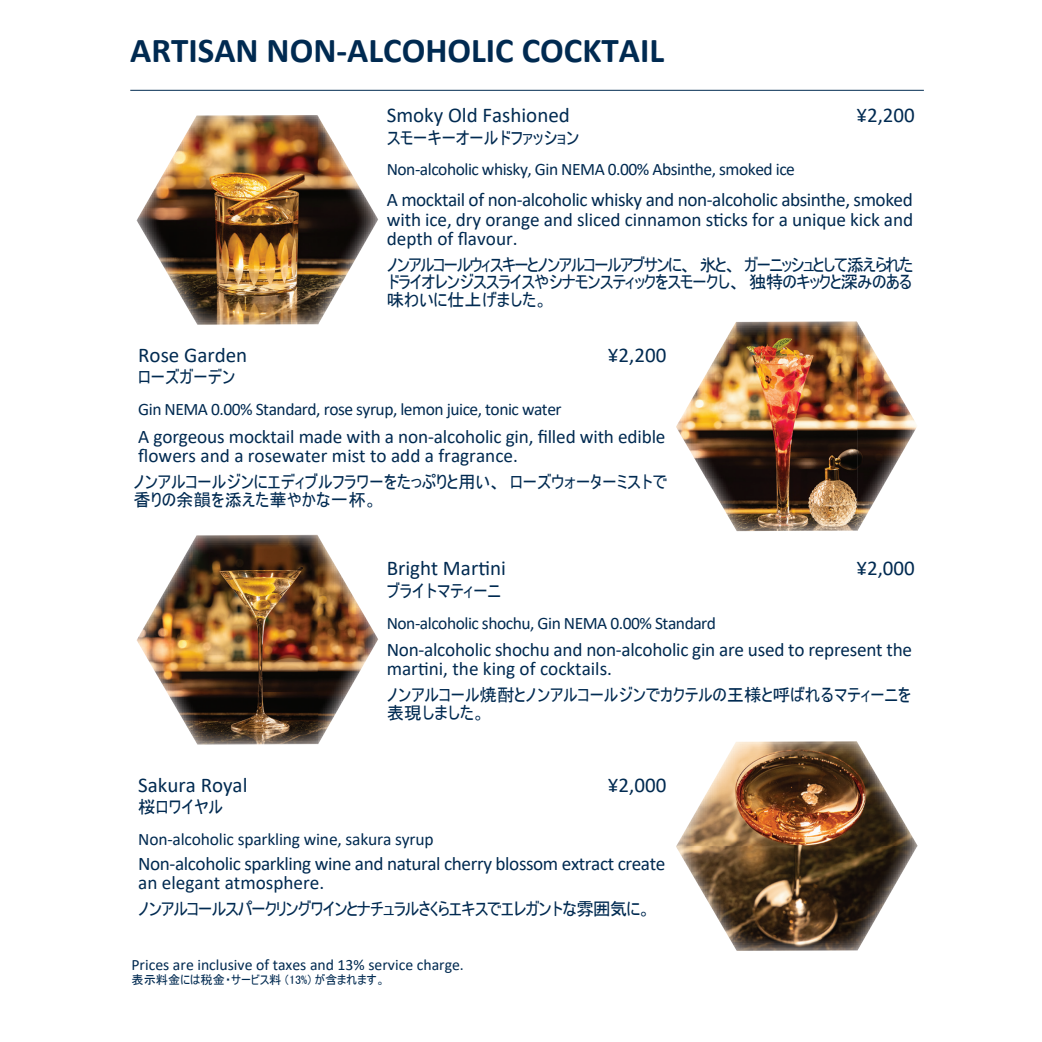
<style>
.page{position:relative;width:1042px;height:1042px;background:#fff}
.page>*{position:absolute;margin:0;border:0;box-sizing:border-box;transform-origin:0 0}
.t1{font:700 35px "Calibri";color:#002a51}
.t2{font:21px "Calibri";color:#002a51}
.t3{font:19.25px/19.2px "Calibri";letter-spacing:-.01em;color:#002a51}
.t4{font:17.5px/17.3px "MS UI Gothic";color:#002a51}
.t5{font:17.5px "Calibri";letter-spacing:-.025em;color:#002a51}
.t6{font:17.5px "MS UI Gothic";letter-spacing:-.05em;color:#002a51}
.t7{font:15.75px "Calibri";color:#002a51}
.t8{font:12.25px "MS UI Gothic";color:#002a51}
</style>
<div class="page">
<hr style="left:130px;top:90px;width:794px;height:1px;background:#002a51">
<img style="left:676px;top:741px;width:241px;height:210px">
<img style="left:137px;top:535px;width:181px;height:157px">
<img style="left:318px;top:536px;width:60px;height:208px">
<img style="left:167px;top:692px;width:151px;height:52px">
<img style="left:676px;top:321px;width:181px;height:158px">
<img style="left:857px;top:322px;width:60px;height:209px">
<img style="left:706px;top:479px;width:151px;height:52px">
<img style="left:137px;top:115px;width:181px;height:157px">
<img style="left:318px;top:116px;width:60px;height:208px">
<img style="left:167px;top:272px;width:151px;height:53px">
<h1 class="t1" style="left:130px;top:25px;width:535px">ARTISAN NON-ALCOHOLIC COCKTAIL</h1>
<p class="t2" style="left:387px;top:100px;width:185px">Smoky Old Fashioned</p>
<p class="t4" style="left:387px;top:129px;width:194px">スモーキーオールドファッション</p>
<p class="t5" style="left:387px;top:157px;width:410px">Non-alcoholic whisky, Gin NEMA 0.00% Absinthe, smoked ice</p>
<p class="t2" style="left:856px;top:100px;width:60px">¥2,200</p>
<p class="t3" style="left:387px;top:190px;width:528px;text-align:justify">A mocktail of non-alcoholic whisky and non-alcoholic absinthe, smoked with ice, dry orange and sliced cinnamon sticks for a unique kick and depth of flavour.</p>
<p class="t4" style="left:387px;top:256px;width:528px;text-align:justify">ノンアルコールウィスキーとノンアルコールアブサンに、氷と、ガーニッシュとして添えられたドライオレンジススライスやシナモンスティックをスモークし、独特のキックと深みのある味わいに仕上げました。</p>
<p class="t2" style="left:138px;top:340px;width:111px">Rose Garden</p>
<p class="t4" style="left:138px;top:368px;width:98px">ローズガーデン</p>
<p class="t5" style="left:138px;top:397px;width:425px">Gin NEMA 0.00% Standard, rose syrup, lemon juice, tonic water</p>
<p class="t2" style="left:608px;top:340px;width:60px">¥2,200</p>
<p class="t3" style="left:138px;top:426px;width:529px">A gorgeous mocktail made with a non-alcoholic gin, filled with edible flowers and a rosewater mist to add a fragrance.</p>
<p class="t4" style="left:133px;top:473px;width:535px">ノンアルコールジンにエディブルフラワーをたっぷりと用い、ローズウォーターミストで香りの余韻を添えた華やかな一杯。</p>
<p class="t2" style="left:387px;top:554px;width:121px">Bright Martini</p>
<p class="t4" style="left:387px;top:582px;width:116px">ブライトマティーニ</p>
<p class="t5" style="left:387px;top:610px;width:331px">Non-alcoholic shochu, Gin NEMA 0.00% Standard</p>
<p class="t2" style="left:856px;top:554px;width:60px">¥2,000</p>
<p class="t3" style="left:387px;top:639px;width:527px">Non-alcoholic shochu and non-alcoholic gin are used to represent the martini, the king of cocktails.</p>
<p class="t4" style="left:387px;top:686px;width:526px">ノンアルコール焼酎とノンアルコールジンでカクテルの王様と呼ばれるマティーニを表現しました。</p>
<p class="t2" style="left:138px;top:770px;width:111px">Sakura Royal</p>
<p class="t4" style="left:138px;top:798px;width:86px">桜ロワイヤル</p>
<p class="t5" style="left:138px;top:827px;width:297px">Non-alcoholic sparkling wine, sakura syrup</p>
<p class="t2" style="left:608px;top:770px;width:60px">¥2,000</p>
<p class="t3" style="left:138px;top:853px;width:528px">Non-alcoholic sparkling wine and natural cherry blossom extract create an elegant atmosphere.</p>
<p class="t6" style="left:138px;top:900px;width:514px">ノンアルコールスパークリングワインとナチュラルさくらエキスでエレガントな雰囲気に。</p>
<p class="t7" style="left:131px;top:954px;width:334px">Prices are inclusive of taxes and 13% service charge.</p>
<p class="t8" style="left:131px;top:974px;width:255px">表示料金には税金・サービス料 (13%) が含まれます。</p>
</div>
